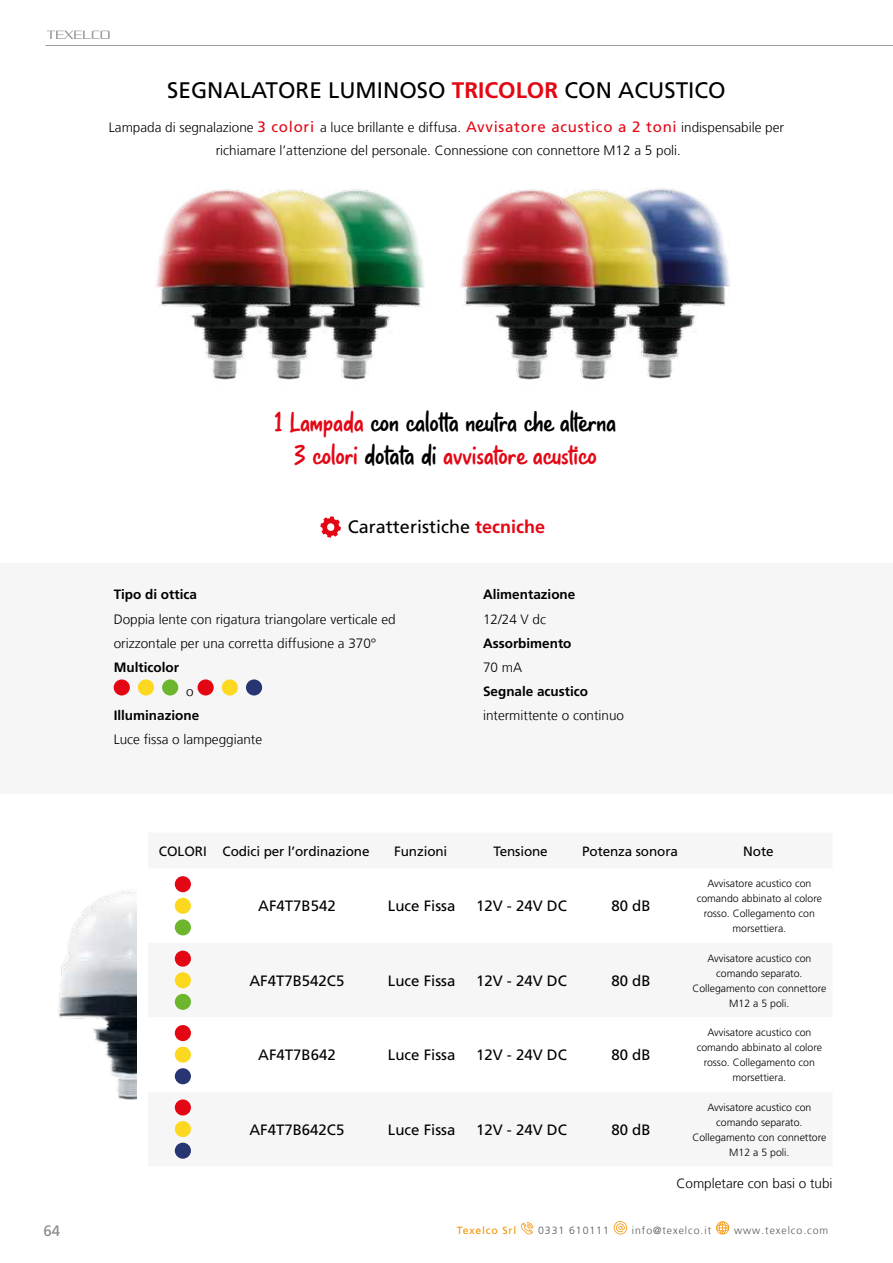
<style>
.page{position:relative;width:893px;height:1263px;background:#fff}
.page>*{position:absolute;margin:0;border:0;box-sizing:border-box;transform-origin:0 0}
.t1{font:25.5px/33px "Bray Notes";letter-spacing:.02em;color:#000;text-align:center}
.t2{font:22.5px "Frutiger LT Std";color:#000}
.t3{font:18px "Frutiger LT Std";color:#000}
.t4{font:15px "Frutiger LT Std";color:#000}
.t5{font:15px "Frutiger LT Std";color:#87878a}
.t6{font:300 13.5px/22.5px "Frutiger LT";color:#000;text-align:center}
.t7{font:700 13.5px "Frutiger LT Std";color:#000}
.t8{font:13.5px "Frutiger LT Std";letter-spacing:-.01em;color:#000}
.t9{font:300 10.5px/15px "Frutiger LT Std";color:#000;text-align:center}
.t10{font:300 10.5px "Frutiger LT";letter-spacing:.09em;color:#575756}
.t11{font:10.5px "Frutiger LT Std";letter-spacing:.08em;color:#f29400}
.s1{font-weight:700;color:#e30613}
.s2{font-family:"Frutiger LT Std";font-weight:400;font-size:15px;color:#e30613}
.s3{color:#e30715}
</style>
<div class="page">
<svg style="left:521px;top:1222px;width:12px;height:13px"></svg>
<svg style="left:614px;top:1221px;width:13px;height:13px"></svg>
<svg style="left:716px;top:1221px;width:13px;height:13px"></svg>
<svg style="left:47px;top:31px;width:63px;height:8px"></svg>
<hr style="left:45px;top:45px;width:848px;height:1px;background:#9d9d9c">
<img style="left:700px;top:202px;width:30px;height:104px">
<div style="left:0;top:563px;width:893px;height:230px;background:#f6f6f6"></div>
<svg style="left:320px;top:516px;width:21px;height:22px"></svg>
<div style="left:114px;top:679px;width:16px;height:16px;background:#e30613;border-radius:50%"></div>
<div style="left:138px;top:679px;width:16px;height:16px;background:#fcd920;border-radius:50%"></div>
<div style="left:162px;top:679px;width:16px;height:16px;background:#6cb52d;border-radius:50%"></div>
<div style="left:198px;top:679px;width:16px;height:16px;background:#e30613;border-radius:50%"></div>
<div style="left:222px;top:679px;width:16px;height:16px;background:#fcd920;border-radius:50%"></div>
<div style="left:246px;top:679px;width:16px;height:16px;background:#273573;border-radius:50%"></div>
<div style="left:175px;top:876px;width:16px;height:16px;background:#e30613;border-radius:50%"></div>
<div style="left:175px;top:898px;width:16px;height:16px;background:#fcd920;border-radius:50%"></div>
<div style="left:175px;top:919px;width:16px;height:16px;background:#6cb52d;border-radius:50%"></div>
<div style="left:175px;top:951px;width:16px;height:16px;background:#e30613;border-radius:50%"></div>
<div style="left:175px;top:972px;width:16px;height:16px;background:#fcd920;border-radius:50%"></div>
<div style="left:175px;top:994px;width:16px;height:16px;background:#6cb52d;border-radius:50%"></div>
<div style="left:175px;top:1025px;width:16px;height:16px;background:#e30613;border-radius:50%"></div>
<div style="left:175px;top:1047px;width:16px;height:16px;background:#fcd920;border-radius:50%"></div>
<div style="left:175px;top:1068px;width:16px;height:16px;background:#273573;border-radius:50%"></div>
<div style="left:175px;top:1099px;width:16px;height:16px;background:#e30613;border-radius:50%"></div>
<div style="left:175px;top:1121px;width:16px;height:16px;background:#fcd920;border-radius:50%"></div>
<div style="left:175px;top:1143px;width:16px;height:16px;background:#273573;border-radius:50%"></div>
<img style="left:58px;top:890px;width:78px;height:210px">
<img style="left:395px;top:203px;width:26px;height:104px">
<img style="left:332px;top:189px;width:63px;height:192px">
<img style="left:636px;top:188px;width:64px;height:192px">
<img style="left:156px;top:189px;width:176px;height:192px">
<img style="left:421px;top:189px;width:215px;height:192px">
<h2 class="t2" style="left:167px;top:77px;width:560px">SEGNALATORE LUMINOSO <span class="s1">TRICOLOR</span> CON ACUSTICO</h2>
<p class="t6" style="left:109px;top:117px;width:677px">Lampada di segnalazione <span class="s2">3 colori</span> a luce brillante e diffusa. <span class="s2">Avvisatore acustico a 2 toni</span> indispensabile per richiamare l’attenzione del personale. Connessione con connettore M12 a 5 poli.</p>
<h1 class="t1" style="left:275px;top:406px;width:342px"><span class="s3">1 Lampada</span> con calotta neutra che alterna<br><span class="s3">3 colori</span> dotata di <span class="s3">avvisatore acustico</span></h1>
<h3 class="t3" style="left:348px;top:516px;width:199px">Caratteristiche <span class="s1">tecniche</span></h3>
<p class="t7" style="left:114px;top:587px;width:85px">Tipo di ottica</p>
<p class="t6" style="left:114px;top:607px;width:284px;line-height:24px;text-align:left">Doppia lente con rigatura triangolare verticale ed orizzontale per una corretta diffusione a 370°</p>
<p class="t7" style="left:114px;top:659px;width:67px">Multicolor</p>
<p class="t6" style="left:186px;top:680px;width:9px">o</p>
<p class="t7" style="left:114px;top:707px;width:87px">Illuminazione</p>
<p class="t6" style="left:114px;top:728px;width:150px">Luce fissa o lampeggiante</p>
<p class="t7" style="left:483px;top:587px;width:94px">Alimentazione</p>
<p class="t6" style="left:483px;top:608px;width:65px">12/24 V dc</p>
<p class="t7" style="left:483px;top:635px;width:90px">Assorbimento</p>
<p class="t6" style="left:483px;top:656px;width:41px">70 mA</p>
<p class="t7" style="left:483px;top:683px;width:107px">Segnale acustico</p>
<p class="t6" style="left:483px;top:704px;width:143px">intermittente o continuo</p>
<p class="t8" style="left:159px;top:843px;width:212px">COLORI Codici per l’ordinazione</p>
<p class="t8" style="left:394px;top:843px;width:55px">Funzioni</p>
<p class="t8" style="left:493px;top:843px;width:56px">Tensione</p>
<p class="t8" style="left:582px;top:843px;width:97px">Potenza sonora</p>
<p class="t8" style="left:743px;top:843px;width:32px">Note</p>
<p class="t4" style="left:258px;top:897px;width:79px">AF4T7B542</p>
<p class="t4" style="left:388px;top:897px;width:69px">Luce Fissa</p>
<p class="t4" style="left:476px;top:897px;width:92px">12V - 24V DC</p>
<p class="t4" style="left:611px;top:897px;width:41px">80 dB</p>
<p class="t4" style="left:249px;top:972px;width:97px">AF4T7B542C5</p>
<p class="t4" style="left:388px;top:972px;width:69px">Luce Fissa</p>
<p class="t4" style="left:476px;top:972px;width:92px">12V - 24V DC</p>
<p class="t4" style="left:611px;top:972px;width:41px">80 dB</p>
<p class="t4" style="left:258px;top:1046px;width:79px">AF4T7B642</p>
<p class="t4" style="left:388px;top:1046px;width:69px">Luce Fissa</p>
<p class="t4" style="left:476px;top:1046px;width:92px">12V - 24V DC</p>
<p class="t4" style="left:611px;top:1046px;width:41px">80 dB</p>
<p class="t4" style="left:249px;top:1121px;width:97px">AF4T7B642C5</p>
<p class="t4" style="left:388px;top:1121px;width:69px">Luce Fissa</p>
<p class="t4" style="left:476px;top:1121px;width:92px">12V - 24V DC</p>
<p class="t4" style="left:611px;top:1121px;width:41px">80 dB</p>
<p class="t9" style="left:697px;top:876px;width:127px">Avvisatore acustico con comando abbinato al colore rosso. Collegamento con morsettiera.</p>
<p class="t9" style="left:692px;top:951px;width:135px">Avvisatore acustico con comando separato.<br>Collegamento con connettore<br>M12 a 5 poli.</p>
<p class="t9" style="left:697px;top:1025px;width:127px">Avvisatore acustico con comando abbinato al colore rosso. Collegamento con morsettiera.</p>
<p class="t9" style="left:692px;top:1099px;width:135px">Avvisatore acustico con comando separato.<br>Collegamento con connettore<br>M12 a 5 poli.</p>
<p class="t6" style="left:677px;top:1172px;width:158px">Completare con basi o tubi</p>
<p class="t5" style="left:43px;top:1222px;width:18px">64</p>
<p class="t11" style="left:457px;top:1224px;width:61px">Texelco Srl</p>
<p class="t10" style="left:538px;top:1225px;width:72px">0331 610111</p>
<p class="t10" style="left:632px;top:1225px;width:81px">info@texelco.it</p>
<p class="t10" style="left:734px;top:1225px;width:96px">www.texelco.com</p>
</div>
